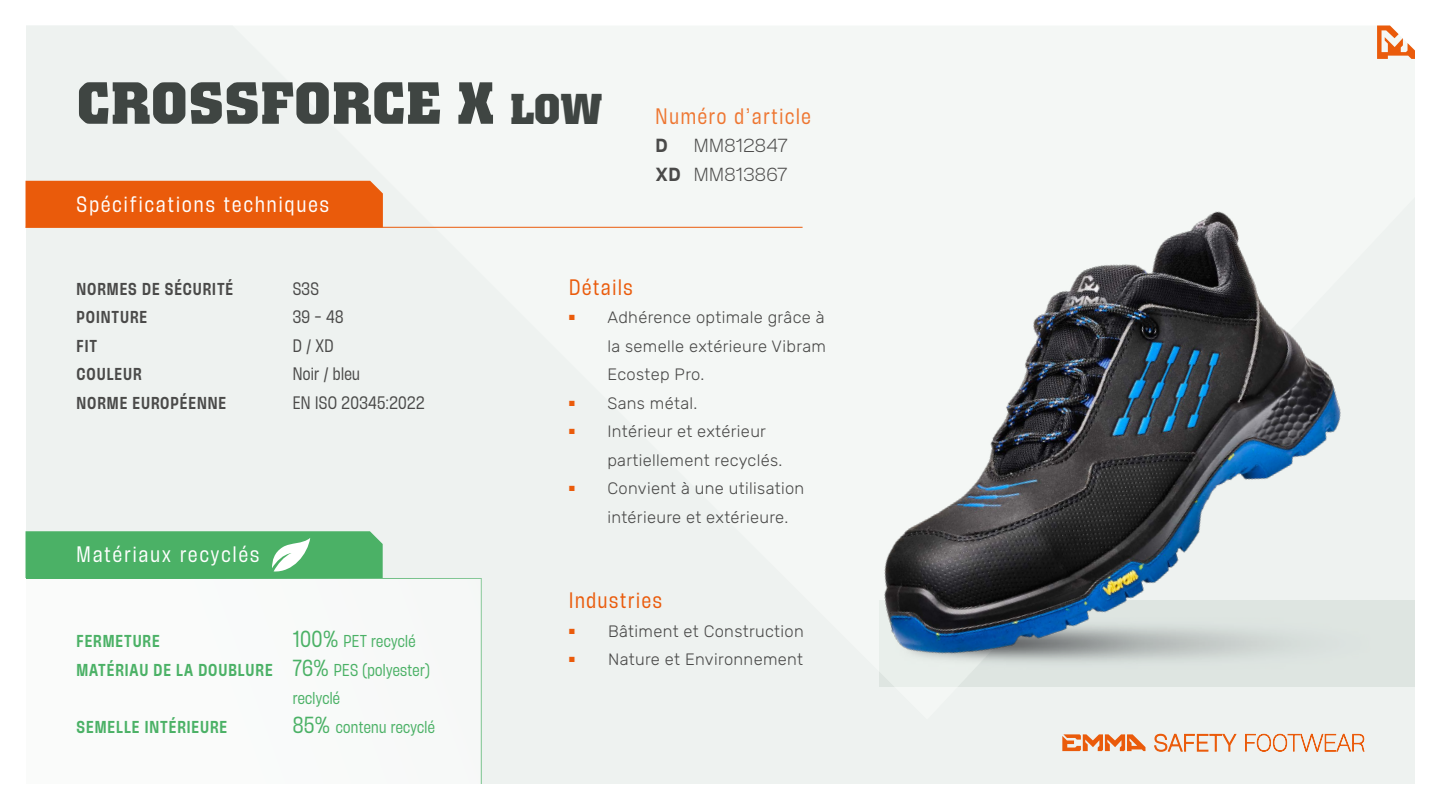
<style>
.page{position:relative;width:1441px;height:810px;background:#fff}
.page>*{position:absolute;margin:0;border:0;box-sizing:border-box;transform-origin:0 0}
.t1{font:700 58.65px "Colossalis";letter-spacing:.02em;color:#3f4542}
.t2{font:condensed 19.5px "Herokid";letter-spacing:.11em;color:#fff}
.t3{font:condensed 19.5px "Herokid";letter-spacing:.09em;color:#ea5b0b}
.t4{font:condensed 19.5px "Herokid";letter-spacing:.09em;color:#ee7631}
.t5{font:300 16.5px/28.5px "Rubik";letter-spacing:.02em;color:#4a4a49}
.t6{font:300 16.5px/28.5px "Herokid";letter-spacing:.02em;color:#4a4a49;text-align:right}
.t7{font:600 16.5px "Herokid";color:#4a4a49}
.t8{font:condensed 15.75px "Herokid";letter-spacing:.02em;color:#4a4a49}
.t9{font:600 condensed 15px "Herokid";letter-spacing:.06em;color:#4bb166}
.t10{font:600 condensed 15px "Herokid";letter-spacing:.06em;color:#4a4a49}
.t11{font:condensed 15px "Herokid";letter-spacing:.02em;color:#4bb166}
.s1{font-size:42.75px}
.s2{font-weight:600}
.s3{font-size:20.25px}
.s4{font-weight:400;font-size:20.25px}
.s5{font-weight:400}
</style>
<div class="page">
<div style="left:26px;top:26px;width:1389px;height:758px;background:#eef2f0"></div>
<svg style="left:26px;top:578px;width:455px;height:206px"></svg>
<svg style="left:1376px;top:26px;width:39px;height:33px"></svg>
<svg style="left:1154px;top:734px;width:209px;height:18px;background:#ecc7b0"></svg>
<svg style="left:1062px;top:734px;width:83px;height:17px"></svg>
<div style="left:26px;top:181px;width:357px;height:46px;background:#ea5b0b"></div>
<hr style="left:26px;top:227px;width:776px;height:1px;background:#ea5b0b">
<div style="left:26px;top:531px;width:356px;height:47px;background:#4bb166"></div>
<div style="left:1376px;top:601px;width:39px;height:86px;background:#dee5e1"></div>
<img style="left:827px;top:126px;width:549px;height:573px">
<h1 class="t1" style="left:77px;top:69px;width:527px">CROSSFORCE X <span class="s1">LOW</span></h1>
<p class="t2" style="left:77px;top:191px;width:254px">Spécifications techniques</p>
<p class="t4" style="left:655px;top:103px;width:157px">Numéro d’article</p>
<p class="t7" style="left:655px;top:133px;width:14px">D</p>
<p class="t6" style="left:655px;top:131px;width:134px">MM812847<br><span class="s2">XD</span> MM813867</p>
<p class="t10" style="left:77px;top:278px;width:158px">NORMES DE SÉCURITÉ</p>
<p class="t8" style="left:293px;top:278px;width:28px">S3S</p>
<p class="t10" style="left:77px;top:307px;width:72px">POINTURE</p>
<p class="t8" style="left:293px;top:306px;width:52px">39 - 48</p>
<p class="t10" style="left:77px;top:335px;width:22px">FIT</p>
<p class="t8" style="left:293px;top:335px;width:42px">D / XD</p>
<p class="t10" style="left:77px;top:364px;width:67px">COULEUR</p>
<p class="t8" style="left:293px;top:363px;width:69px">Noir / bleu</p>
<p class="t10" style="left:77px;top:392px;width:151px">NORME EUROPÉENNE</p>
<p class="t8" style="left:293px;top:392px;width:133px">EN ISO 20345:2022</p>
<p class="t2" style="left:77px;top:542px;width:184px">Matériaux recyclés</p>
<p class="t9" style="left:77px;top:631px;width:85px">FERMETURE</p>
<p class="t11" style="left:293px;top:631px;width:124px"><span class="s3">100%</span> PET recyclé</p>
<p class="t9" style="left:77px;top:659px;width:355px">MATÉRIAU DE LA DOUBLURE <span class="s4">76%</span> <span class="s5">PES (polyester)</span></p>
<p class="t11" style="left:293px;top:688px;width:49px">reclyclé</p>
<p class="t9" style="left:77px;top:716px;width:152px">SEMELLE INTÉRIEURE</p>
<p class="t11" style="left:293px;top:717px;width:144px"><span class="s3">85%</span> contenu recyclé</p>
<p class="t3" style="left:569px;top:274px;width:65px">Détails</p>
<p class="t5" style="left:607px;top:304px;width:220px;text-align:justify;text-indent:-38px"><sup>■</sup> Adhérence optimale grâce à la semelle extérieure Vibram Ecostep Pro.</p>
<p class="t5" style="left:569px;top:389px;width:130px"><sup>■</sup> Sans métal.</p>
<p class="t5" style="left:607px;top:418px;width:177px;text-indent:-38px"><sup>■</sup> Intérieur et extérieur partiellement recyclés.</p>
<p class="t5" style="left:607px;top:475px;width:198px;text-indent:-38px"><sup>■</sup> Convient à une utilisation intérieure et extérieure.</p>
<p class="t3" style="left:569px;top:587px;width:94px">Industries</p>
<p class="t5" style="left:569px;top:617px;width:236px"><sup>■</sup> Bâtiment et Construction</p>
<p class="t5" style="left:569px;top:646px;width:235px"><sup>■</sup> Nature et Environnement</p>
</div>
